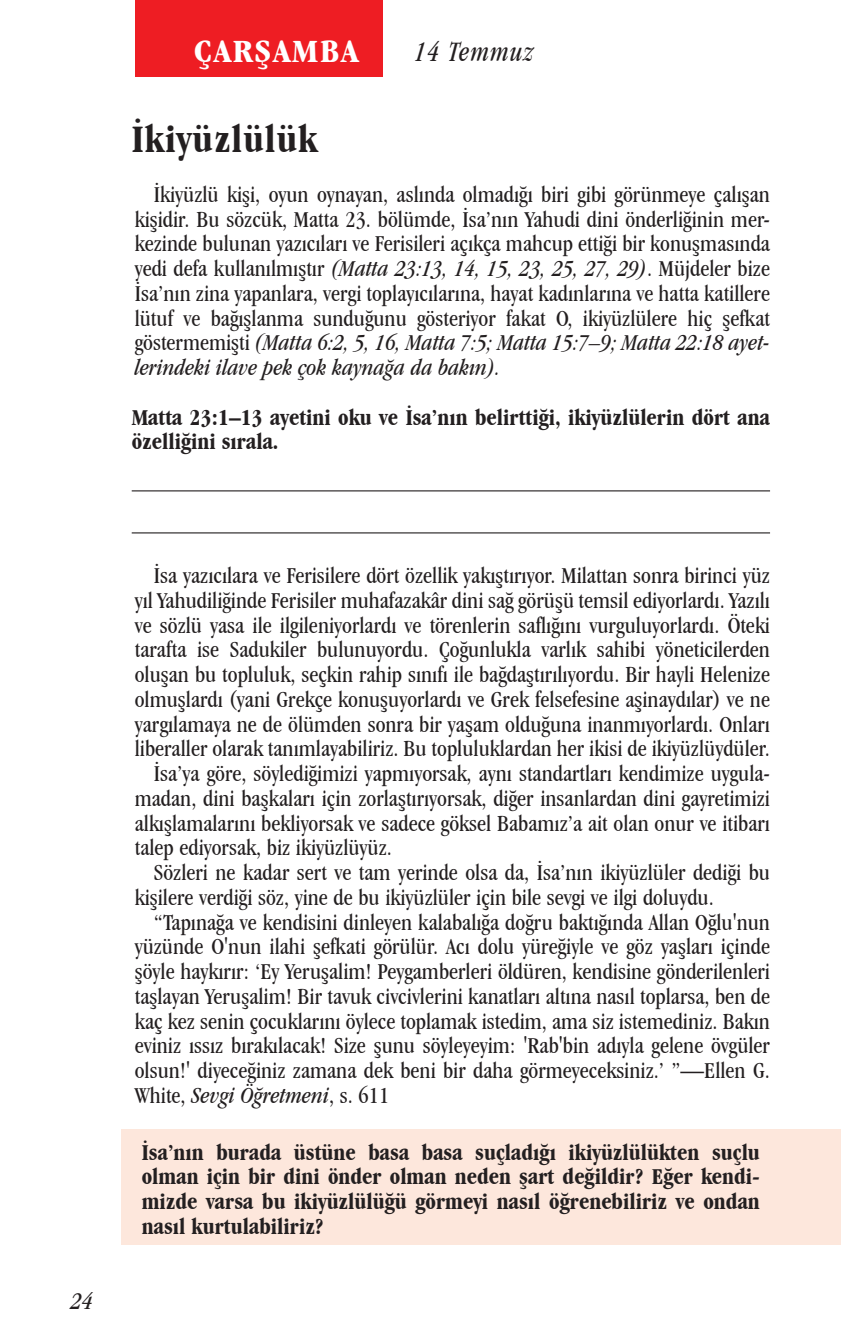
<style>
.page{position:relative;width:841px;height:1337px;background:#fff}
.page>*{position:absolute;margin:0;border:0;box-sizing:border-box;transform-origin:0 0}
.Day_Title{font:700 condensed 40.5px "Garamond IT Cby BT";letter-spacing:.025em;color:#231f20}
.Daily_Header{font:700 condensed 33.75px "Garamond IT Cby BT";letter-spacing:.05em;color:#fff;scale:1.1 1}
.Lesson_Dates{font:italic condensed 29.25px "Garamond IT Cby BT";letter-spacing:.05em;color:#231f20;scale:.9 1}
.t1{font:italic condensed 24.75px "Garamond IT Cby BT";color:#231f20}
.Body{font:condensed 23.62px/24.8px "Garamond IT Cby BT";color:#231f20;text-align:justify}
.x-screened_box-text{font:700 condensed 23.62px/24.8px "Garamond IT Cby BT";color:#231f20;text-align:justify}
.Question{font:700 condensed 23.62px/24.8px "Garamond IT Cby BT";color:#231f20}
.s1{font-style:italic}
</style>
<div class="page">
<div style="left:135px;top:0;width:247px;height:76px;background:#ee1d23"></div>
<div style="left:121px;top:1129px;width:719px;height:115px;background:#fde7dc"></div>
<hr style="left:132px;top:490px;width:638px;height:1px;background:#231f20">
<hr style="left:132px;top:532px;width:638px;height:1px;background:#231f20">
<p class="Daily_Header" style="left:194px;top:31px;width:151px">ÇARŞAMBA</p>
<p class="Lesson_Dates" style="left:415px;top:35px;width:134px">14 Temmuz</p>
<p class="Day_Title" style="left:132px;top:115px;width:187px">İkiyüzlülük</p>
<p class="Body" style="left:135px;top:182px;width:636px;text-indent:19px">İkiyüzlü kişi, oyun oynayan, aslında olmadığı biri gibi görünmeye çalışan kişidir. Bu sözcük, Matta 23. bölümde, İsa’nın Yahudi dini önderliğinin mer&shy;kezinde bulunan yazıcıları ve Ferisileri açıkça mahcup ettiği bir konuşmasında yedi defa kullanılmıştır <span class="s1">(Matta 23:13, 14, 15, 23, 25, 27, 29)</span>. Müjdeler bize İsa’nın zina yapanlara, vergi toplayıcılarına, hayat kadınlarına ve hatta katillere lütuf ve bağışlanma sunduğunu gösteriyor fakat O, ikiyüzlülere hiç şefkat göstermemişti <span class="s1">(Matta 6:2, 5, 16, Matta 7:5; Matta 15:7–9; Matta 22:18 ayet&shy;lerindeki ilave pek çok kaynağa da bakın).</span></p>
<p class="Question" style="left:132px;top:404px;width:639px">Matta 23:1–13 ayetini oku ve İsa’nın belirttiği, ikiyüzlülerin dört ana özelliğini sırala.</p>
<p class="t1" style="left:71px;top:1286px;width:23px">24</p>
<p class="Body" style="left:135px;top:563px;width:636px;text-indent:19px">İsa yazıcılara ve Ferisilere dört özellik yakıştırıyor. Milattan sonra birinci yüz yıl Yahudiliğinde Ferisiler muhafazakâr dini sağ görüşü temsil ediyorlardı. Yazılı ve sözlü yasa ile ilgileniyorlardı ve törenlerin saflığını vurguluyorlardı. Öteki tarafta ise Sadukiler bulunuyordu. Çoğunlukla varlık sahibi yöneticilerden oluşan bu topluluk, seçkin rahip sınıfı ile bağdaştırılıyordu. Bir hayli Helenize olmuşlardı (yani Grekçe konuşuyorlardı ve Grek felsefesine aşinaydılar) ve ne yargılamaya ne de ölümden sonra bir yaşam olduğuna inanmıyorlardı. Onları liberaller olarak tanımlayabiliriz. Bu topluluklardan her ikisi de ikiyüzlüydüler.</p>
<p class="Body" style="left:135px;top:761px;width:636px;text-indent:19px">İsa’ya göre, söylediğimizi yapmıyorsak, aynı standartları kendimize uygula&shy;madan, dini başkaları için zorlaştırıyorsak, diğer insanlardan dini gayretimizi alkışlamalarını bekliyorsak ve sadece göksel Babamız’a ait olan onur ve itibarı talep ediyorsak, biz ikiyüzlüyüz.</p>
<p class="Body" style="left:135px;top:860px;width:636px;text-indent:19px">Sözleri ne kadar sert ve tam yerinde olsa da, İsa’nın ikiyüzlüler dediği bu kişilere verdiği söz, yine de bu ikiyüzlüler için bile sevgi ve ilgi doluydu.</p>
<p class="Body" style="left:135px;top:909px;width:636px;text-indent:19px">“Tapınağa ve kendisini dinleyen kalabalığa doğru baktığında Allan Oğlu'nun yüzünde O'nun ilahi şefkati görülür. Acı dolu yüreğiyle ve göz yaşları içinde şöyle haykırır: ‘Ey Yeruşalim! Peygamberleri öldüren, kendisine gönderilenleri taşlayan Yeruşalim! Bir tavuk civcivlerini kanatları altına nasıl toplarsa, ben de kaç kez senin çocuklarını öylece toplamak istedim, ama siz istemediniz. Bakın eviniz ıssız bırakılacak! Size şunu söyleyeyim: 'Rab'bin adıyla gelene övgüler olsun!' diyeceğiniz zamana dek beni bir daha görmeyeceksiniz.’ ”—Ellen G.<br>White, <span class="s1">Sevgi Öğretmeni</span>, s. 611</p>
<p class="x-screened_box-text" style="left:142px;top:1139px;width:619px">İsa’nın burada üstüne basa basa suçladığı ikiyüzlülükten suçlu olman için bir dini önder olman neden şart değildir? Eğer kendi&shy;mizde varsa bu ikiyüzlülüğü görmeyi nasıl öğrenebiliriz ve ondan nasıl kurtulabiliriz?</p>
</div>
